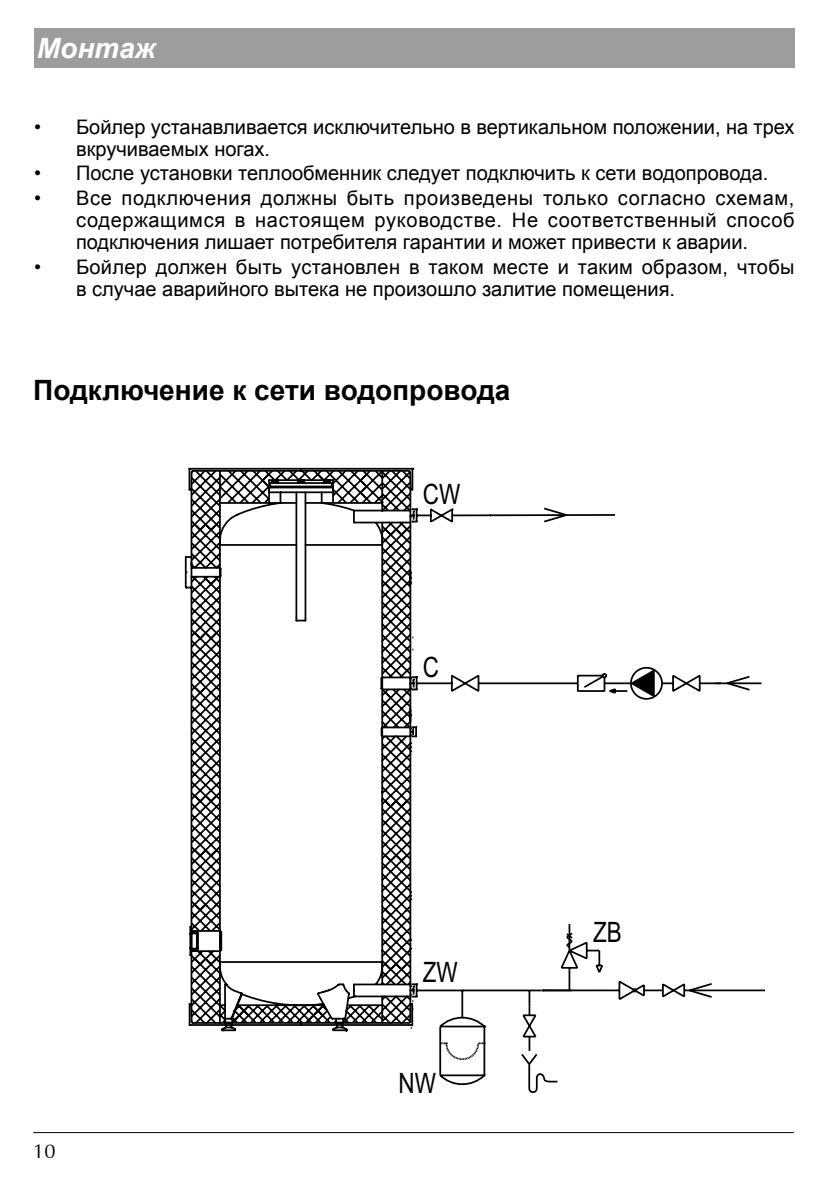
<style>
.page{position:relative;width:840px;height:1191px;background:#fff}
.page>*{position:absolute;margin:0;border:0;box-sizing:border-box;transform-origin:0 0}
.t1{font:700 28px "Arial";color:#000}
.t2{font:28px "Arial";color:#000;scale:.8 1}
.t3{font:italic 700 28px "Arial";color:#fff}
.t4{font:20px/22px "Arial";color:#000}
.t5{font:20px "Ottawa";color:#000}
</style>
<div class="page">
<hr style="left:33px;top:1132px;width:760px;height:1px;background:#000">
<div style="left:34px;top:28px;width:760px;height:40px;background:#9c9d9f"></div>
<svg style="left:521px;top:1039px;width:37px;height:55px"></svg>
<svg style="left:439px;top:1001px;width:98px;height:38px"></svg>
<svg style="left:414px;top:507px;width:350px;height:494px"></svg>
<svg style="left:439px;top:1041px;width:47px;height:20px"></svg>
<svg style="left:559px;top:674px;width:192px;height:318px"></svg>
<svg style="left:270px;top:467px;width:144px;height:56px"></svg>
<svg style="left:189px;top:468px;width:223px;height:564px"></svg>
<svg style="left:217px;top:468px;width:195px;height:556px"></svg>
<h1 class="t3" style="left:37px;top:29px;width:120px">Монтаж</h1>
<p class="t4" style="left:76px;top:116px;width:719px;text-indent:-42px">• Бойлер устанавливается исключительно в вертикальном положении, на трех вкручиваемых ногах.</p>
<p class="t4" style="left:34px;top:163px;width:735px">• После установки теплообменник следует подключить к сети водопровода.</p>
<p class="t4" style="left:76px;top:187px;width:719px;text-align:justify;text-indent:-42px">• Все подключения должны быть произведены только согласно схемам, содержащимся в настоящем руководстве. Не соответственный способ подключения лишает потребителя гарантии и может привести к аварии.</p>
<p class="t4" style="left:76px;top:256px;width:719px;text-indent:-42px">• Бойлер должен быть установлен в таком месте и таким образом, чтобы в случае аварийного вытека не произошло залитие помещения.</p>
<h1 class="t1" style="left:33px;top:371px;width:478px">Подключение к сети водопровода</h1>
<h1 class="t2" style="left:422px;top:483px;width:48px">CW</h1>
<p class="t5" style="left:33px;top:1139px;width:24px">10</p>
<h1 class="t2" style="left:422px;top:656px;width:22px">C</h1>
<h1 class="t2" style="left:422px;top:961px;width:45px">ZW</h1>
<h1 class="t2" style="left:398px;top:1072px;width:48px">NW</h1>
<h1 class="t2" style="left:592px;top:921px;width:37px">ZB</h1>
</div>
